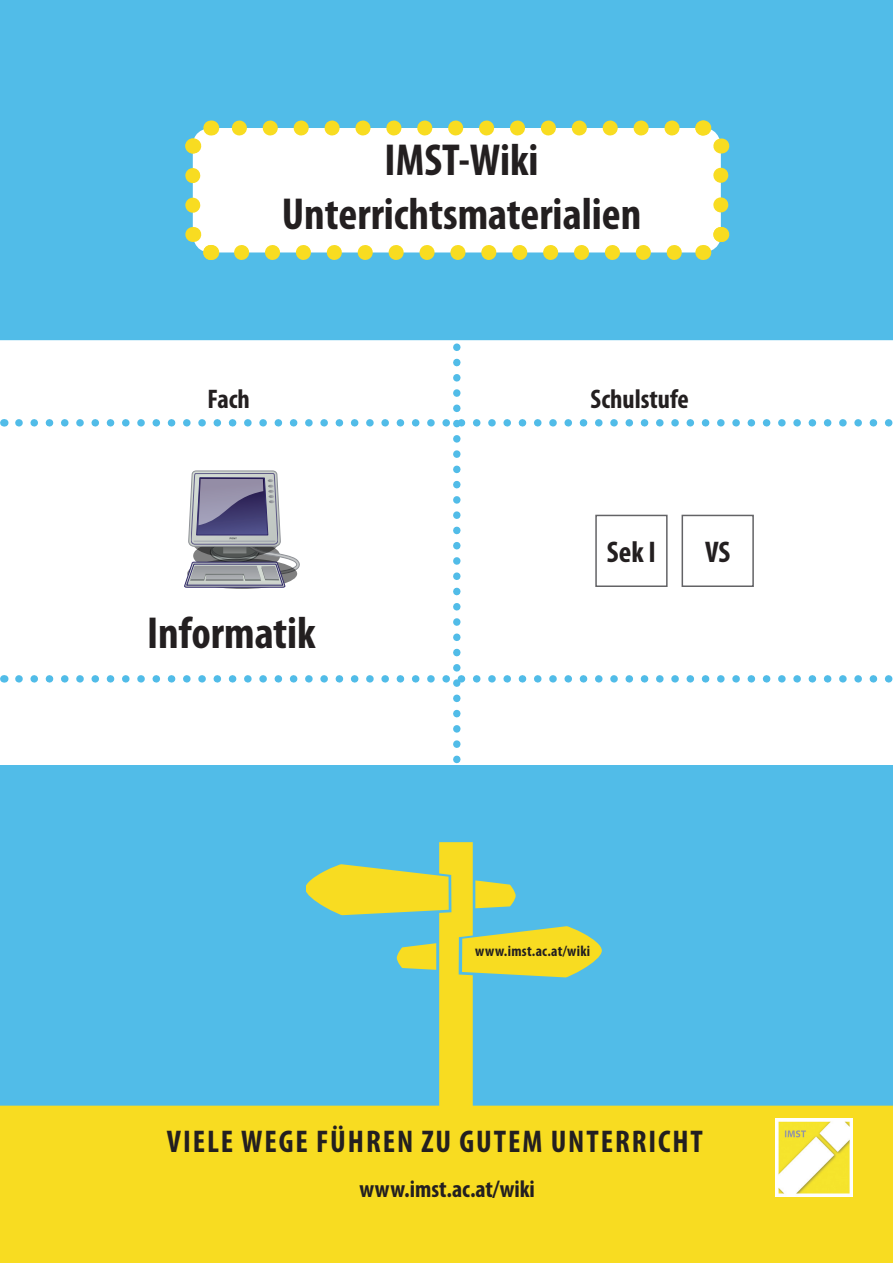
<style>
.page{position:relative;width:893px;height:1263px;background:#fff}
.page>*{position:absolute;margin:0;border:0;box-sizing:border-box;transform-origin:0 0}
.t1{font:700 condensed 45px/54px "Myriad Pro";color:#231f20;text-align:center}
.t2{font:700 condensed 31.5px "Myriad Pro";letter-spacing:.06em;color:#231f20}
.t3{font:700 condensed 30px "Myriad Pro";color:#231f20}
.t4{font:700 condensed 27px "Myriad Pro";color:#231f20}
.t5{font:700 condensed 24px "Myriad Pro";color:#231f20}
.t6{font:700 condensed 15px "Myriad Pro";letter-spacing:.02em;color:#231f20}
</style>
<div class="page">
<div style="left:0;top:765px;width:893px;height:498px;background:#51bce8"></div>
<div style="left:0;top:1106px;width:893px;height:157px;background:#f8dc21"></div>
<svg style="left:307px;top:842px;width:295px;height:273px"></svg>
<div style="left:0;top:0;width:893px;height:340px;background:#51bce8"></div>
<div style="left:193px;top:128px;width:528px;height:124px;background:#fff;border-radius:18px"></div>
<svg style="left:185px;top:175px;width:15px;height:45px"></svg>
<svg style="left:242px;top:245px;width:445px;height:15px"></svg>
<svg style="left:713px;top:161px;width:15px;height:44px"></svg>
<svg style="left:226px;top:120px;width:446px;height:15px"></svg>
<svg style="left:177px;top:226px;width:49px;height:41px"></svg>
<svg style="left:695px;top:219px;width:41px;height:50px"></svg>
<svg style="left:688px;top:113px;width:49px;height:41px"></svg>
<svg style="left:178px;top:112px;width:41px;height:49px"></svg>
<svg style="left:19px;top:332px;width:874px;height:432px"></svg>
<img style="left:775px;top:1118px;width:77px;height:79px">
<div style="left:682px;top:515px;width:72px;height:72px;border:2px solid #636366"></div>
<p class="t1" style="left:282px;top:132px;width:361px">IMST-Wiki<br>Unterrichtsmaterialien</p>
<p class="t4" style="left:207px;top:383px;width:44px">Fach</p>
<p class="t4" style="left:590px;top:383px;width:100px">Schulstufe</p>
<p class="t1" style="left:147px;top:605px;width:170px">Informatik</p>
<p class="t3" style="left:607px;top:533px;width:51px">Sek I</p>
<p class="t3" style="left:705px;top:533px;width:27px">VS</p>
<p class="t6" style="left:475px;top:941px;width:117px">www.imst.ac.at/wiki</p>
<p class="t2" style="left:167px;top:1121px;width:535px">Viele Wege führen zu gutem Unterricht</p>
<p class="t5" style="left:360px;top:1174px;width:177px">www.imst.ac.at/wiki</p>
</div>
